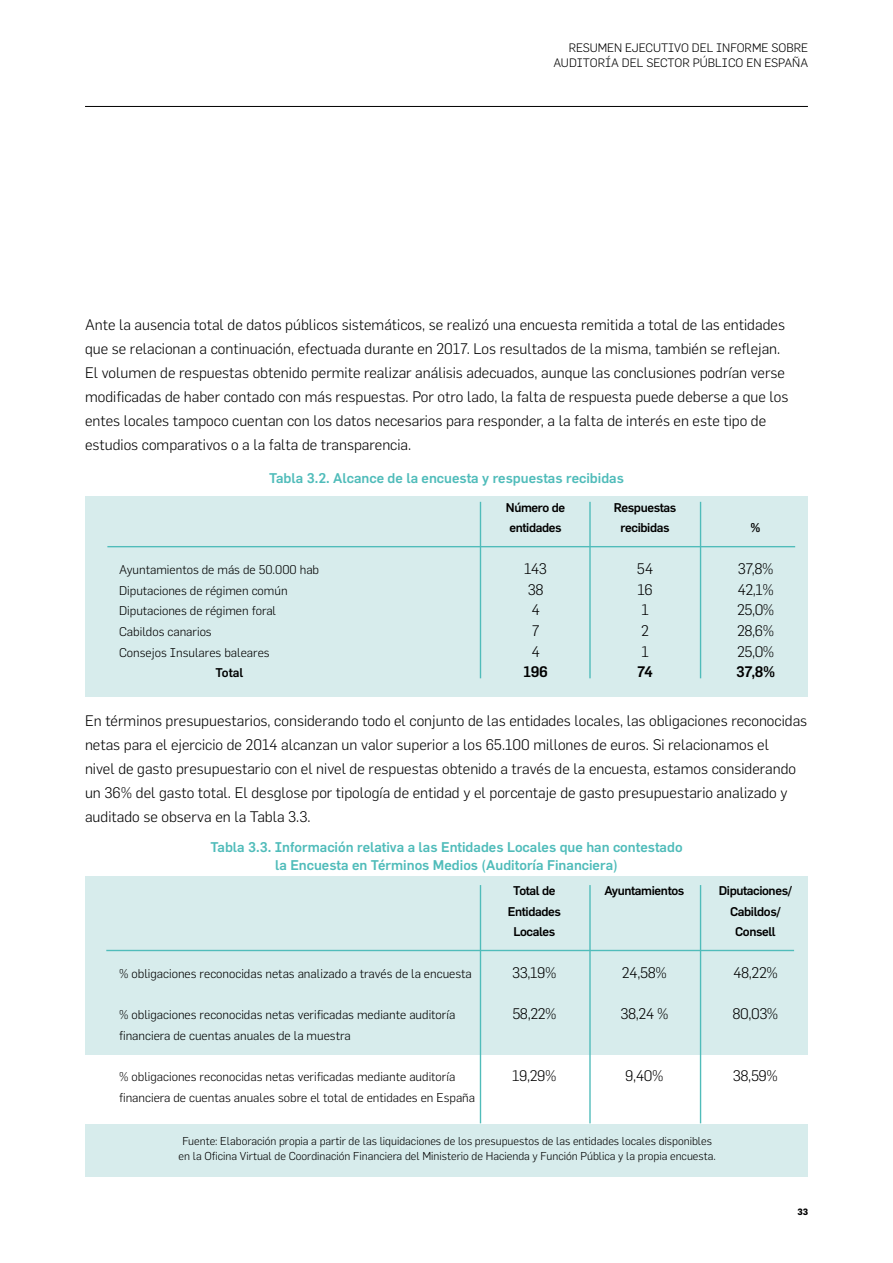
<style>
.page{position:relative;width:893px;height:1263px;background:#fff}
.page>*{position:absolute;margin:0;border:0;box-sizing:border-box;transform-origin:0 0}
.t1{font:300 15px/20.7px "Flama";color:#000}
.t2{font:500 15px "Flama";letter-spacing:-.03em;color:#000}
.t3{font:500 13.8px/18px "Flama";color:#50bcba;text-align:center}
.t4{font:300 12.45px/20.7px "Flama";color:#000}
.t5{font:500 12.45px/20.7px "Flama";letter-spacing:-.03em;color:#000;text-align:center}
.t6{font:300 12px/15px "Flama";color:#000;text-align:right}
.t7{font:300 11.25px/15px "Flama";color:#000;text-align:center}
.t8{font:700 9px "Flama";color:#000}
</style>
<div class="page">
<hr style="left:85px;top:106px;width:723px;height:1px;background:#000">
<div style="left:85px;top:496px;width:723px;height:200px;background:#d7ecec"></div>
<hr style="left:107px;top:546px;width:688px;height:1px;background:#50bcba">
<hr style="left:480px;top:502px;width:1px;height:176px;background:#50bcba">
<hr style="left:589px;top:502px;width:2px;height:176px;background:#50bcba">
<hr style="left:700px;top:502px;width:1px;height:176px;background:#50bcba">
<div style="left:85px;top:876px;width:723px;height:300px;background:#d7ecec"></div>
<div style="left:85px;top:1055px;width:723px;height:68px;background:#fff"></div>
<hr style="left:106px;top:950px;width:688px;height:1px;background:#50bcba">
<hr style="left:480px;top:885px;width:1px;height:238px;background:#50bcba">
<hr style="left:589px;top:885px;width:2px;height:238px;background:#50bcba">
<hr style="left:700px;top:885px;width:1px;height:238px;background:#50bcba">
<p class="t6" style="left:553px;top:40px;width:256px">RESUMEN EJECUTIVO DEL INFORME SOBRE<br>AUDITORÍA DEL SECTOR PÚBLICO EN ESPAÑA</p>
<p class="t1" style="left:85px;top:313px;width:705px;line-height:24px">Ante la ausencia total de datos públicos sistemáticos, se realizó una encuesta remitida a total de las entidades que se relacionan a continuación, efectuada durante en 2017. Los resultados de la misma, también se reflejan.<br>El volumen de respuestas obtenido permite realizar análisis adecuados, aunque las conclusiones podrían verse modificadas de haber contado con más respuestas. Por otro lado, la falta de respuesta puede deberse a que los entes locales tampoco cuentan con los datos necesarios para responder, a la falta de interés en este tipo de estudios comparativos o a la falta de transparencia.</p>
<p class="t3" style="left:269px;top:469px;width:356px">Tabla 3.2. Alcance de la encuesta y respuestas recibidas</p>
<p class="t4" style="left:119px;top:559px;width:201px">Ayuntamientos de más de 50.000 hab<br>Diputaciones de régimen común<br>Diputaciones de régimen foral<br>Cabildos canarios<br>Consejos Insulares baleares</p>
<p class="t5" style="left:215px;top:662px;width:29px">Total</p>
<p class="t5" style="left:506px;top:497px;width:61px;text-align:left">Número de entidades</p>
<p class="t1" style="left:524px;top:558px;width:24px">143<br>38<br>4<br>7<br>4</p>
<p class="t2" style="left:523px;top:663px;width:26px">196</p>
<p class="t5" style="left:614px;top:497px;width:64px">Respuestas recibidas</p>
<p class="t1" style="left:637px;top:558px;width:18px">54<br>16<br>1<br>2<br>1</p>
<p class="t2" style="left:637px;top:663px;width:18px">74</p>
<p class="t5" style="left:751px;top:517px;width:12px">%</p>
<p class="t1" style="left:737px;top:558px;width:39px;text-align:justify">37,8% 42,1% 25,0% 28,6% 25,0%</p>
<p class="t2" style="left:736px;top:663px;width:40px">37,8%</p>
<p class="t1" style="left:85px;top:709px;width:724px;line-height:24px">En términos presupuestarios, considerando todo el conjunto de las entidades locales, las obligaciones reconocidas netas para el ejercicio de 2014 alcanzan un valor superior a los 65.100 millones de euros. Si relacionamos el<br>nivel de gasto presupuestario con el nivel de respuestas obtenido a través de la encuesta, estamos considerando un 36% del gasto total. El desglose por tipología de entidad y el porcentaje de gasto presupuestario analizado y auditado se observa en la Tabla 3.3.</p>
<p class="t3" style="left:210px;top:838px;width:474px">Tabla 3.3. Información relativa a las Entidades Locales que han contestado la Encuesta en Términos Medios (Auditoría Financiera)</p>
<p class="t4" style="left:119px;top:963px;width:354px">% obligaciones reconocidas netas analizado a través de la encuesta</p>
<p class="t4" style="left:119px;top:1004px;width:338px">% obligaciones reconocidas netas verificadas mediante auditoría financiera de cuentas anuales de la muestra</p>
<p class="t4" style="left:119px;top:1066px;width:357px">% obligaciones reconocidas netas verificadas mediante auditoría financiera de cuentas anuales sobre el total de entidades en España</p>
<p class="t5" style="left:508px;top:880px;width:55px">Total de<br>Entidades<br>Locales</p>
<p class="t1" style="left:512px;top:962px;width:46px">33,19%</p>
<p class="t1" style="left:512px;top:1003px;width:46px">58,22%</p>
<p class="t1" style="left:512px;top:1065px;width:46px">19,29%</p>
<p class="t5" style="left:604px;top:880px;width:81px">Ayuntamientos</p>
<p class="t1" style="left:622px;top:962px;width:46px">24,58%</p>
<p class="t1" style="left:620px;top:1003px;width:50px">38,24 %</p>
<p class="t1" style="left:625px;top:1065px;width:40px">9,40%</p>
<p class="t5" style="left:719px;top:880px;width:75px">Diputaciones/<br>Cabildos/<br>Consell</p>
<p class="t1" style="left:733px;top:962px;width:46px">48,22%</p>
<p class="t1" style="left:732px;top:1003px;width:47px">80,03%</p>
<p class="t1" style="left:733px;top:1065px;width:46px">38,59%</p>
<p class="t7" style="left:179px;top:1133px;width:539px">Fuente: Elaboración propia a partir de las liquidaciones de los presupuestos de las entidades locales disponibles en la Oficina Virtual de Coordinación Financiera del Ministerio de Hacienda y Función Pública y la propia encuesta.</p>
<p class="t8" style="left:798px;top:1207px;width:12px">33</p>
</div>
